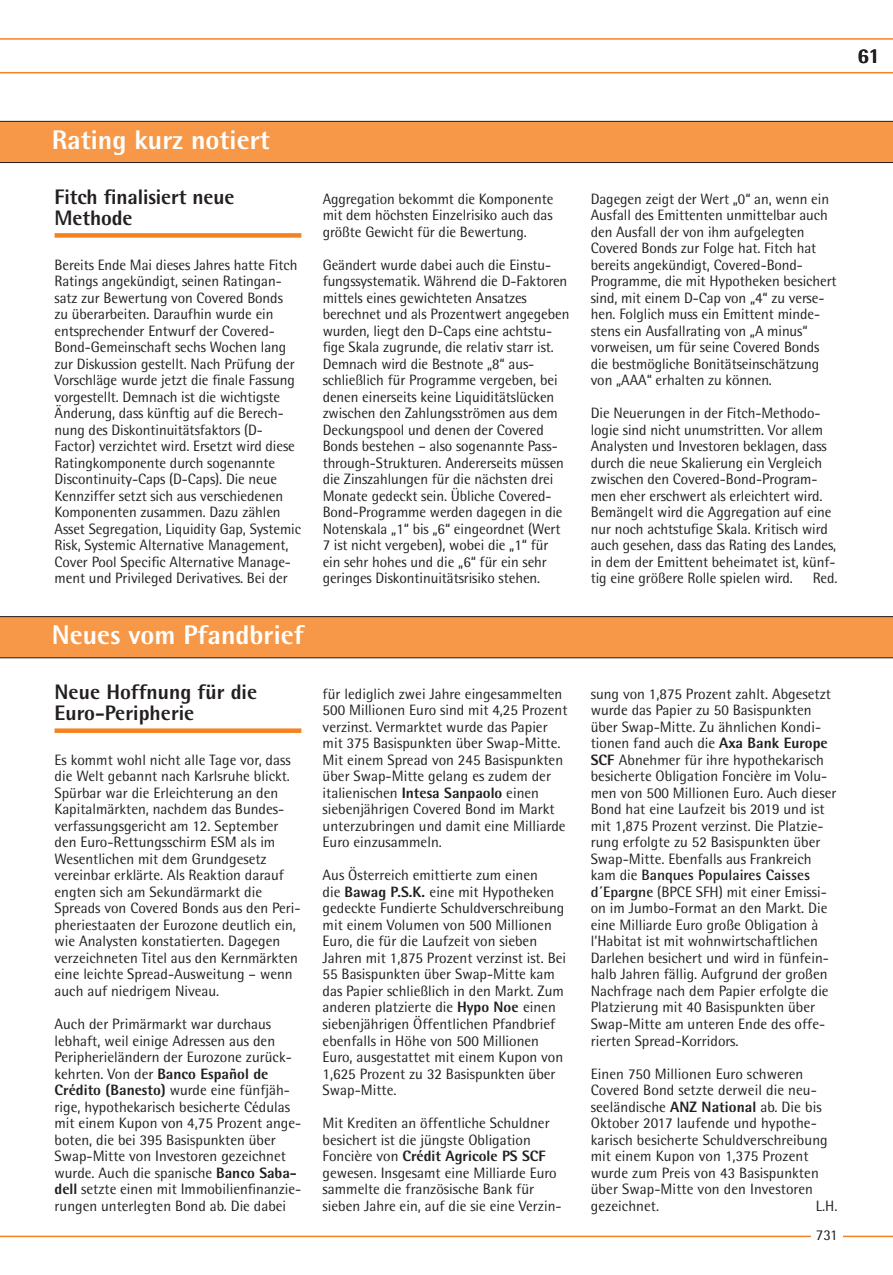
<style>
.page{position:relative;width:893px;height:1275px;background:#fff}
.page>*{position:absolute;margin:0;border:0;box-sizing:border-box;transform-origin:0 0}
.t1{font:800 27px "Rotis Semi Sans";color:#fff}
.t2{font:800 21px/21px "Rotis Semi Sans";letter-spacing:-.005em;color:#231f20}
.t3{font:15px/16.5px "Rotis Semi Sans";color:#231f20}
.s1{font-weight:800}
.s2{font-weight:700}
</style>
<div class="page">
<svg style="left:0;top:38px;width:892px;height:35px"></svg>
<hr style="left:0;top:1235px;width:892px;height:1px;background:#f58220">
<svg style="left:0;top:616px;width:892px;height:42px;background:#ee9346"></svg>
<div style="left:55px;top:728px;width:246px;height:5px;background:#f58220"></div>
<div style="left:810px;top:1216px;width:32px;height:31px;background:#fff"></div>
<div style="left:0;top:121px;width:892px;height:42px;background:#f79848"></div>
<div style="left:55px;top:233px;width:246px;height:5px;background:#f58220"></div>
<h2 class="t2" style="left:857px;top:44px;width:24px">61</h2>
<h1 class="t1" style="left:52px;top:122px;width:219px">Rating kurz notiert</h1>
<h2 class="t2" style="left:55px;top:186px;width:181px">Fitch finalisiert neue<br>Methode</h2>
<p class="t3" style="left:55px;top:256px;width:248px">Bereits Ende Mai dieses Jahres hatte Fitch Ratings angekündigt, seinen Ratingan&shy;satz zur Bewertung von Covered Bonds<br>zu überarbeiten. Daraufhin wurde ein entsprechender Entwurf der Covered-Bond-Gemeinschaft sechs Wochen lang zur Diskussion gestellt. Nach Prüfung der Vorschläge wurde jetzt die finale Fassung vorgestellt. Demnach ist die wichtigste Änderung, dass künftig auf die Berech&shy;nung des Diskontinuitätsfaktors (D-Factor) verzichtet wird. Ersetzt wird diese Ratingkomponente durch sogenannte Discontinuity-Caps (D-Caps). Die neue Kennziffer setzt sich aus verschiedenen Komponenten zusammen. Dazu zählen Asset Segregation, Liquidity Gap, Systemic Risk, Systemic Alternative Management, Cover Pool Specific Alternative Manage&shy;ment und Privileged Derivatives. Bei der</p>
<h1 class="t1" style="left:52px;top:617px;width:253px">Neues vom Pfandbrief</h1>
<h2 class="t2" style="left:55px;top:681px;width:204px">Neue Hoffnung für die<br>Euro-Peripherie</h2>
<p class="t3" style="left:55px;top:751px;width:247px">Es kommt wohl nicht alle Tage vor, dass die Welt gebannt nach Karlsruhe blickt.<br>Spürbar war die Erleichterung an den Kapitalmärkten, nachdem das Bundes&shy;verfassungsgericht am 12. September den Euro-Rettungsschirm ESM als im Wesentlichen mit dem Grundgesetz vereinbar erklärte. Als Reaktion darauf engten sich am Sekundärmarkt die Spreads von Covered Bonds aus den Peri&shy;pheriestaaten der Eurozone deutlich ein, wie Analysten konstatierten. Dagegen verzeichneten Titel aus den Kernmärkten eine leichte Spread-Ausweitung – wenn auch auf niedrigem Niveau.</p>
<p class="t3" style="left:55px;top:1015px;width:248px">Auch der Primärmarkt war durchaus lebhaft, weil einige Adressen aus den Peripherieländern der Eurozone zurück&shy;kehrten. Von der <span class="s1">Banco Español de Crédito (Banesto)</span> wurde eine fünfjäh&shy;rige, hypothekarisch besicherte Cédulas mit einem Kupon von 4,75 Prozent ange&shy;boten, die bei 395 Basispunkten über Swap-Mitte von Investoren gezeichnet wurde. Auch die spanische <span class="s1">Banco Saba&shy;dell</span> setzte einen mit Immobilienfinanzie&shy;rungen unterlegten Bond ab. Die dabei</p>
<p class="t3" style="left:322px;top:190px;width:232px;text-align:justify">Aggregation bekommt die Komponente mit dem höchsten Einzelrisiko auch das größte Gewicht für die Bewertung.</p>
<p class="t3" style="left:322px;top:256px;width:248px">Geändert wurde dabei auch die Einstu&shy;fungssystematik. Während die D-Faktoren mittels eines gewichteten Ansatzes berechnet und als Prozentwert angegeben wurden, liegt den D-Caps eine achtstu&shy;fige Skala zugrunde, die relativ starr ist.<br>Demnach wird die Bestnote „8“ aus&shy;schließlich für Programme vergeben, bei denen einerseits keine Liquiditätslücken zwischen den Zahlungsströmen aus dem Deckungspool und denen der Covered Bonds bestehen – also sogenannte Pass&shy;through-Strukturen. Andererseits müssen die Zinszahlungen für die nächsten drei Monate gedeckt sein. Übliche Covered-Bond-Programme werden dagegen in die Notenskala „1“ bis „6“ eingeordnet (Wert 7 ist nicht vergeben), wobei die „1“ für ein sehr hohes und die „6“ für ein sehr geringes Diskontinuitätsrisiko stehen.</p>
<p class="t3" style="left:322px;top:685px;width:246px">für lediglich zwei Jahre eingesammelten 500 Millionen Euro sind mit 4,25 Prozent verzinst. Vermarktet wurde das Papier mit 375 Basispunkten über Swap-Mitte.<br>Mit einem Spread von 245 Basispunkten über Swap-Mitte gelang es zudem der italienischen <span class="s1">Intesa Sanpaolo</span> einen siebenjährigen Covered Bond im Markt unterzubringen und damit eine Milliarde Euro einzusammeln.</p>
<p class="t3" style="left:322px;top:866px;width:245px">Aus Österreich emittierte zum einen<br>die <span class="s1">Bawag P.S.K.</span> eine mit Hypotheken gedeckte Fundierte Schuldverschreibung mit einem Volumen von 500 Millionen Euro, die für die Laufzeit von sieben Jahren mit 1,875 Prozent verzinst ist. Bei 55 Basispunkten über Swap-Mitte kam das Papier schließlich in den Markt. Zum anderen platzierte die <span class="s1">Hypo Noe</span> einen siebenjährigen Öffentlichen Pfandbrief ebenfalls in Höhe von 500 Millionen Euro, ausgestattet mit einem Kupon von 1,625 Prozent zu 32 Basispunkten über Swap-Mitte.</p>
<p class="t3" style="left:322px;top:1114px;width:240px">Mit Krediten an öffentliche Schuldner besichert ist die jüngste Obligation Foncière von <span class="s1">Crédit Agricole PS SCF </span>gewesen. Insgesamt eine Milliarde Euro sammelte die französische Bank für sieben Jahre ein, auf die sie eine Verzin-</p>
<p class="t3" style="left:590px;top:190px;width:247px">Dagegen zeigt der Wert „0“ an, wenn ein Ausfall des Emittenten unmittelbar auch den Ausfall der von ihm aufgelegten Covered Bonds zur Folge hat. Fitch hat bereits angekündigt, Covered-Bond-Programme, die mit Hypotheken besichert sind, mit einem D-Cap von „4“ zu verse&shy;hen. Folglich muss ein Emittent minde&shy;stens ein Ausfallrating von „A minus“ vorweisen, um für seine Covered Bonds die bestmögliche Bonitätseinschätzung von „AAA“ erhalten zu können.</p>
<p class="t3" style="left:590px;top:404px;width:247px">Die Neuerungen in der Fitch-Methodo&shy;logie sind nicht unumstritten. Vor allem Analysten und Investoren beklagen, dass durch die neue Skalierung ein Vergleich zwischen den Covered-Bond-Program&shy;men eher erschwert als erleichtert wird.<br>Bemängelt wird die Aggregation auf eine nur noch achtstufige Skala. Kritisch wird auch gesehen, dass das Rating des Landes, in dem der Emittent beheimatet ist, künf&shy;tig eine größere Rolle spielen wird.</p>
<p class="t3" style="left:812px;top:569px;width:26px">Red.</p>
<p class="t3" style="left:590px;top:685px;width:247px">sung von 1,875 Prozent zahlt. Abgesetzt wurde das Papier zu 50 Basispunkten über Swap-Mitte. Zu ähnlichen Kondi&shy;tionen fand auch die <span class="s1">Axa Bank Europe SCF</span> Abnehmer für ihre hypothekarisch besicherte Obligation Foncière im Volu&shy;men von 500 Millionen Euro. Auch dieser Bond hat eine Laufzeit bis 2019 und ist mit 1,875 Prozent verzinst. Die Platzie&shy;rung erfolgte zu 52 Basispunkten über Swap-Mitte. Ebenfalls aus Frankreich kam die <span class="s2">Banques Populaires Caisses d´Epargne</span> (BPCE SFH) mit einer Emissi&shy;on im Jumbo-Format an den Markt. Die eine Milliarde Euro große Obligation à l’Habitat ist mit wohnwirtschaftlichen Darlehen besichert und wird in fünfein&shy;halb Jahren fällig. Aufgrund der großen Nachfrage nach dem Papier erfolgte die Platzierung mit 40 Basispunkten über Swap-Mitte am unteren Ende des offe&shy;rierten Spread-Korridors.</p>
<p class="t3" style="left:590px;top:1064px;width:238px">Einen 750 Millionen Euro schweren Covered Bond setzte derweil die neu&shy;seeländische <span class="s1">ANZ National</span> ab. Die bis Oktober 2017 laufende und hypothe&shy;karisch besicherte Schuldverschreibung mit einem Kupon von 1,375 Prozent wurde zum Preis von 43 Basispunkten über Swap-Mitte von den Investoren gezeichnet.</p>
<p class="t3" style="left:815px;top:1196px;width:23px">L.H.</p>
<p class="t3" style="left:815px;top:1226px;width:23px">731</p>
</div>
